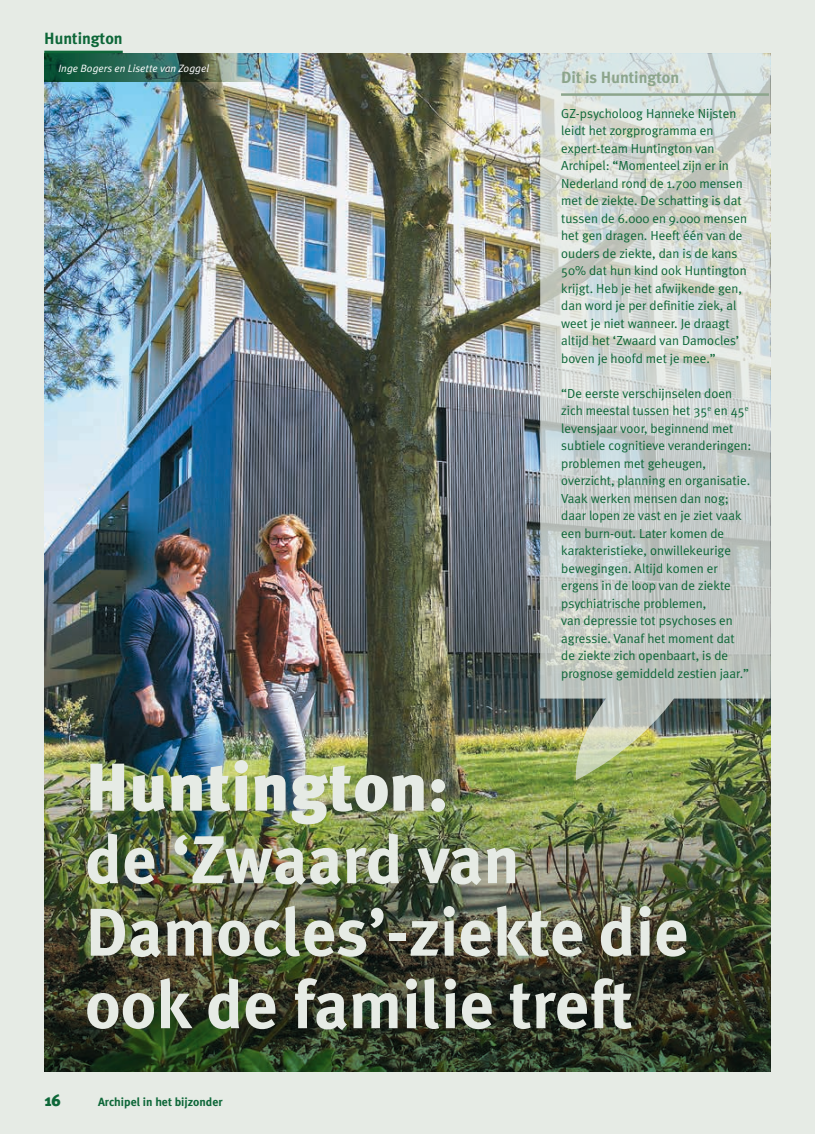
<style>
.page{position:relative;width:815px;height:1134px;background:#e6ebe5}
.page>*{position:absolute;margin:0;border:0;box-sizing:border-box;transform-origin:0 0}
.t1{font:700 67.5px/72.5px "Meta Plus";color:#e6ebe5}
.t2{font:700 16.25px "Meta Plus";color:#8ca58c}
.t3{font:700 16.25px "Meta Plus";color:#0d6738}
.t4{font:900 16.25px "Meta Plus";color:#0d6738}
.t5{font:13.12px/17.5px "Meta Plus Normal";color:#0d6738}
.t6{font:700 11.88px "Meta Plus";color:#0d6738}
.t7{font:italic 10.62px "Meta Plus Normal";color:#fff}
.s1{font-weight:900}
</style>
<div class="page">
<img style="left:44px;top:53px;width:496px;height:676px">
<svg style="left:540px;top:53px;width:231px;height:676px"></svg>
<img style="left:44px;top:729px;width:727px;height:343px">
<hr style="left:561px;top:93px;width:208px;height:3px;background:#8ca58c">
<img style="left:44px;top:53px;width:235px;height:28px">
<hr style="left:44px;top:51px;width:79px;height:2px;background:#0d6738">
<p class="t3" style="left:44px;top:29px;width:80px">Huntington</p>
<p class="t7" style="left:58px;top:62px;width:152px">Inge Bogers en Lisette van Zoggel</p>
<p class="t2" style="left:561px;top:68px;width:120px">Dit is Huntington</p>
<p class="t5" style="left:561px;top:104px;width:187px">GZ-psycholoog Hanneke Nijsten leidt het zorgprogramma en expert-team Huntington van<br>Archipel: “Momenteel zijn er in<br>Nederland rond de 1.700 mensen met de ziekte. De schatting is dat tussen de 6.000 en 9.000 mensen het gen dragen. Heeft één van de ouders de ziekte, dan is de kans<br>50% dat hun kind ook Huntington krijgt. Heb je het afwijkende gen, dan word je per definitie ziek, al weet je niet wanneer. Je draagt altijd het ‘Zwaard van Damocles’ boven je hoofd met je mee.”</p>
<p class="t5" style="left:561px;top:384px;width:192px">“De eerste verschijnselen doen zich meestal tussen het 35<sup>e</sup> en 45<sup>e </sup>levensjaar voor, beginnend met subtiele cognitieve veranderingen: problemen met geheugen, overzicht, planning en organisatie.<br>Vaak werken mensen dan nog; daar lopen ze vast en je ziet vaak een burn-out. Later komen de karakteristieke, onwillekeurige bewegingen. Altijd komen er ergens in de loop van de ziekte psychiatrische problemen,<br>van depressie tot psychoses en agressie. Vanaf het moment dat de ziekte zich openbaart, is de prognose gemiddeld zestien jaar.”</p>
<p class="t1" style="left:85px;top:751px;width:605px"><span class="s1">Huntington:<br></span>de ‘Zwaard van<br>Damocles’-ziekte die ook de familie treft</p>
<p class="t4" style="left:45px;top:1090px;width:17px">16</p>
<p class="t6" style="left:98px;top:1095px;width:126px">Archipel in het bijzonder</p>
</div>
